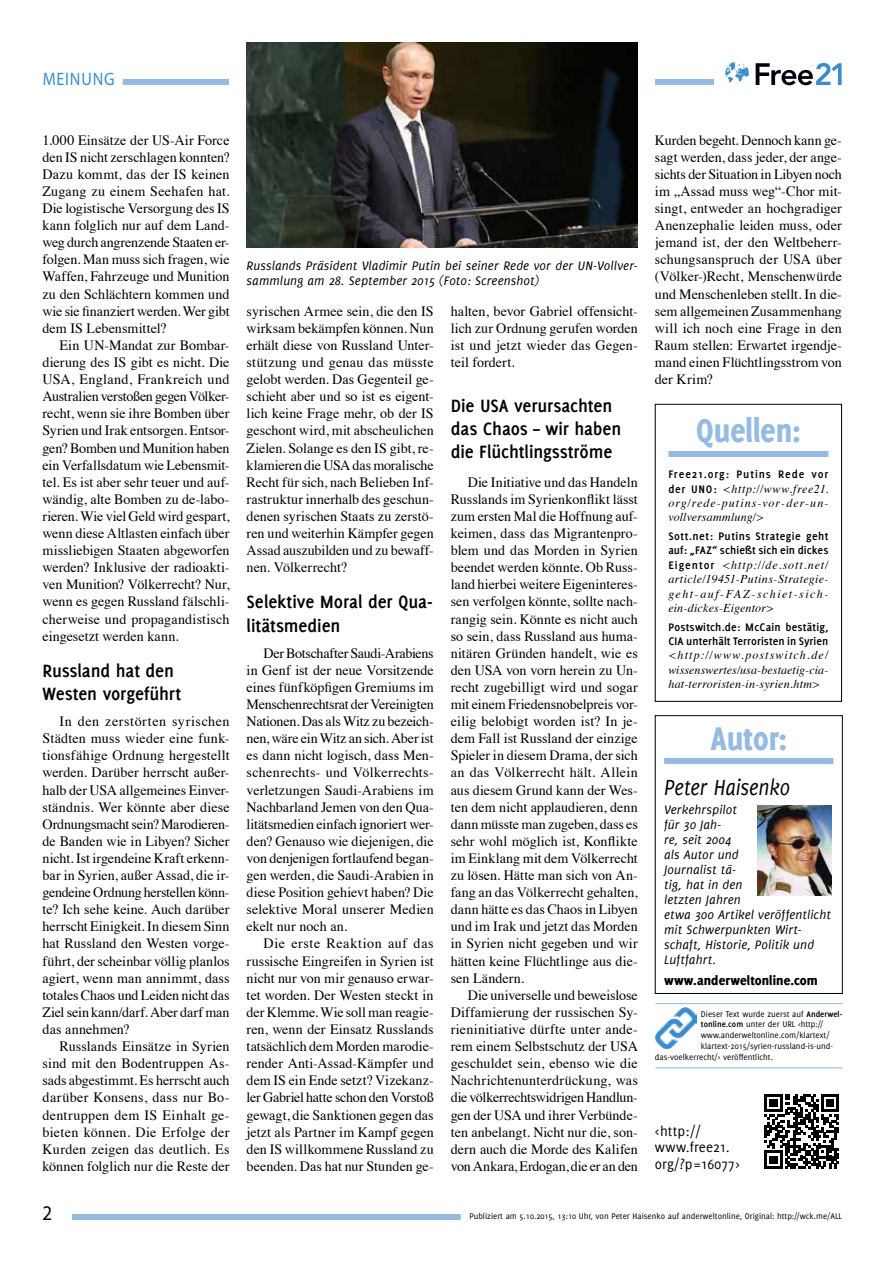
<style>
.page{position:relative;width:893px;height:1263px;background:#fff}
.page>*{position:absolute;margin:0;border:0;box-sizing:border-box;transform-origin:0 0}
.t1{font:800 36px "Delicious";color:#95bbe2;scale:.89 1}
.t2{font:italic 24px "Delicious";letter-spacing:-.005em;color:#000;scale:.89 1}
.t3{font:21px "Myriad Pro";color:#000;scale:.9 1}
.t4{font:700 19.5px/23.4px "Delicious";letter-spacing:-.005em;color:#000}
.t5{font:18px "Myriad Pro";letter-spacing:.05em;color:#3a8ecb;scale:.9 1}
.t6{font:15px/16.5px "Delicious";color:#000}
.t7{font:14.25px/17.1px "Times";color:#000;text-align:justify}
.t8{font:800 14.25px "Delicious";letter-spacing:.005em;color:#000}
.t9{font:italic 13.5px/15px "Delicious";letter-spacing:.01em;color:#000}
.t10{font:italic 12px/14.4px "Times";letter-spacing:.02em;color:#000;text-align:justify}
.t11{font:700 12px/14.4px "Delicious";letter-spacing:.015em;color:#000}
.t12{font:700 12px "Delicious";letter-spacing:.075em;color:#000}
.t13{font:9px "Delicious";color:#000}
.s1{font-family:"Delicious";font-weight:700;font-style:normal}
.s2{font-weight:700}
</style>
<div class="page">
<div style="left:72px;top:1214px;width:766px;height:6px;background:#95bbe2"></div>
<div style="left:43px;top:79px;width:671px;height:6px;background:#95bbe2"></div>
<div style="left:461px;top:1211px;width:389px;height:12px;background:#fff"></div>
<div style="left:34px;top:74px;width:89px;height:15px;background:#fff"></div>
<svg style="left:756px;top:63px;width:86px;height:22px"></svg>
<svg style="left:725px;top:62px;width:24px;height:20px"></svg>
<svg style="left:764px;top:1094px;width:75px;height:75px"></svg>
<img style="left:655px;top:1007px;width:42px;height:42px">
<hr style="left:655px;top:1003px;width:187px;height:1px;background:#95bbe2">
<hr style="left:655px;top:1067px;width:187px;height:1px;background:#95bbe2">
<div style="left:668px;top:451px;width:160px;height:6px;background:#95bbe2"></div>
<div style="left:655px;top:404px;width:187px;height:298px;border:1px solid #000"></div>
<div style="left:664px;top:758px;width:169px;height:6px;background:#95bbe2"></div>
<div style="left:655px;top:715px;width:188px;height:279px;border:1px solid #000"></div>
<img style="left:757px;top:805px;width:75px;height:91px">
<div style="left:230px;top:29px;width:425px;height:269px;background:#fff"></div>
<img style="left:247px;top:42px;width:391px;height:205px">
<p class="t5" style="left:43px;top:68px;width:81px">MEINUNG</p>
<p class="t7" style="left:43px;top:130px;width:189px">1.000 Einsätze der US-Air Force den IS nicht zerschlagen konnten?<br>Dazu kommt, das der IS keinen Zugang zu einem Seehafen hat.<br>Die logistische Versorgung des IS kann folglich nur auf dem Land&shy;weg durch angrenzende Staaten er&shy;folgen. Man muss sich fragen, wie Waffen, Fahrzeuge und Munition zu den Schlächtern kommen und wie sie finanziert werden. Wer gibt dem IS Lebensmittel?</p>
<p class="t7" style="left:43px;top:335px;width:189px;text-indent:17px">Ein UN-Mandat zur Bombar&shy;dierung des IS gibt es nicht. Die USA, England, Frankreich und Australien verstoßen gegen Völker&shy;recht, wenn sie ihre Bomben über Syrien und Irak entsorgen. Entsor&shy;gen? Bomben und Munition haben ein Verfallsdatum wie Lebensmit&shy;tel. Es ist aber sehr teuer und auf&shy;wändig, alte Bomben zu de-labo&shy;rieren. Wie viel Geld wird gespart, wenn diese Altlasten einfach über missliebigen Staaten abgeworfen werden? Inklusive der radioakti&shy;ven Munition? Völkerrecht? Nur, wenn es gegen Russland fälschli&shy;cherweise und propagandistisch eingesetzt werden kann.</p>
<h3 class="t4" style="left:43px;top:658px;width:140px">Russland hat den<br>Westen vorgeführt</h3>
<p class="t7" style="left:43px;top:712px;width:189px;text-indent:17px">In den zerstörten syrischen Städten muss wieder eine funk&shy;tionsfähige Ordnung hergestellt werden. Darüber herrscht außer&shy;halb der USA allgemeines Einver&shy;ständnis. Wer könnte aber diese Ordnungsmacht sein? Marodieren&shy;de Banden wie in Libyen? Sicher nicht. Ist irgendeine Kraft erkenn&shy;bar in Syrien, außer Assad, die ir&shy;gendeine Ordnung herstellen könn&shy;te? Ich sehe keine. Auch darüber herrscht Einigkeit. In diesem Sinn hat Russland den Westen vorge&shy;führt, der scheinbar völlig planlos agiert, wenn man annimmt, dass totales Chaos und Leiden nicht das Ziel sein kann/darf. Aber darf man das annehmen?</p>
<p class="t7" style="left:43px;top:1036px;width:189px;text-indent:17px">Russlands Einsätze in Syrien sind mit den Bodentruppen As&shy;sads abgestimmt. Es herrscht auch darüber Konsens, dass nur Bo&shy;dentruppen dem IS Einhalt ge&shy;bieten können. Die Erfolge der Kurden zeigen das deutlich. Es können folglich nur die Reste der</p>
<p class="t9" style="left:247px;top:258px;width:393px">Russlands Präsident Vladimir Putin bei seiner Rede vor der UN-Vollver&shy;sammlung am 28. September 2015 (Foto: Screenshot)</p>
<p class="t7" style="left:247px;top:301px;width:189px">syrischen Armee sein, die den IS wirksam bekämpfen können. Nun erhält diese von Russland Unter&shy;stützung und genau das müsste gelobt werden. Das Gegenteil ge&shy;schieht aber und so ist es eigent&shy;lich keine Frage mehr, ob der IS geschont wird, mit abscheulichen Zielen. Solange es den IS gibt, re&shy;klamieren die USA das moralische Recht für sich, nach Belieben Inf&shy;rastruktur innerhalb des geschun&shy;denen syrischen Staats zu zerstö&shy;ren und weiterhin Kämpfer gegen Assad auszubilden und zu bewaff&shy;nen. Völkerrecht?</p>
<h3 class="t4" style="left:247px;top:590px;width:188px">Selektive Moral der Qua&shy;litätsmedien</h3>
<p class="t7" style="left:247px;top:643px;width:189px;text-indent:17px">Der Botschafter Saudi-Arabiens in Genf ist der neue Vorsitzende eines fünfköpfigen Gremiums im Menschenrechtsrat der Vereinigten Nationen. Das als Witz zu bezeich&shy;nen, wäre ein Witz an sich. Aber ist es dann nicht logisch, dass Men&shy;schenrechts- und Völkerrechts&shy;verletzungen Saudi-Arabiens im Nachbarland Jemen von den Qua&shy;litätsmedien einfach ignoriert wer&shy;den? Genauso wie diejenigen, die von denjenigen fortlaufend began&shy;gen werden, die Saudi-Arabien in diese Position gehievt haben? Die selektive Moral unserer Medien ekelt nur noch an.</p>
<p class="t7" style="left:247px;top:934px;width:189px;text-indent:17px">Die erste Reaktion auf das russische Eingreifen in Syrien ist nicht nur von mir genauso erwar&shy;tet worden. Der Westen steckt in der Klemme. Wie soll man reagie&shy;ren, wenn der Einsatz Russlands tatsächlich dem Morden marodie&shy;render Anti-Assad-Kämpfer und dem IS ein Ende setzt? Vizekanz&shy;ler Gabriel hatte schon den Vorstoß gewagt, die Sanktionen gegen das jetzt als Partner im Kampf gegen den IS willkommene Russland zu beenden. Das hat nur Stunden ge-</p>
<p class="t7" style="left:451px;top:301px;width:189px">halten, bevor Gabriel offensicht&shy;lich zur Ordnung gerufen worden ist und jetzt wieder das Gegen&shy;teil fordert.</p>
<h3 class="t4" style="left:451px;top:393px;width:172px">Die USA verursachten das Chaos – wir haben die Flüchtlingsströme</h3>
<p class="t7" style="left:451px;top:472px;width:189px;text-indent:17px">Die Initiative und das Handeln Russlands im Syrienkonflikt lässt zum ersten Mal die Hoffnung auf&shy;keimen, dass das Migrantenpro&shy;blem und das Morden in Syrien beendet werden könnte. Ob Russ&shy;land hierbei weitere Eigeninteres&shy;sen verfolgen könnte, sollte nach&shy;rangig sein. Könnte es nicht auch so sein, dass Russland aus huma&shy;nitären Gründen handelt, wie es den USA von vorn herein zu Un&shy;recht zugebilligt wird und sogar mit einem Friedensnobelpreis vor&shy;eilig belobigt worden ist? In je&shy;dem Fall ist Russland der einzige Spieler in diesem Drama, der sich an das Völkerrecht hält. Allein aus diesem Grund kann der Wes&shy;ten dem nicht applaudieren, denn dann müsste man zugeben, dass es sehr wohl möglich ist, Konflikte im Einklang mit dem Völkerrecht zu lösen. Hätte man sich von An&shy;fang an das Völkerrecht gehalten, dann hätte es das Chaos in Libyen und im Irak und jetzt das Morden in Syrien nicht gegeben und wir hätten keine Flüchtlinge aus die&shy;sen Ländern.</p>
<p class="t7" style="left:451px;top:985px;width:189px;text-indent:17px">Die universelle und beweislose Diffamierung der russischen Sy&shy;rieninitiative dürfte unter ande&shy;rem einem Selbstschutz der USA geschuldet sein, ebenso wie die Nachrichtenunterdrückung, was die völkerrechtswidrigen Handlun&shy;gen der USA und ihrer Verbünde&shy;ten anbelangt. Nicht nur die, son&shy;dern auch die Morde des Kalifen von Ankara, Erdogan, die er an den</p>
<p class="t7" style="left:655px;top:130px;width:189px">Kurden begeht. Dennoch kann ge&shy;sagt werden, dass jeder, der ange&shy;sichts der Situation in Libyen noch im „Assad muss weg“-Chor mit&shy;singt, entweder an hochgradiger Anenzephalie leiden muss, oder jemand ist, der den Weltbeherr&shy;schungsanspruch der USA über (Völker-)Recht, Menschenwürde und Menschenleben stellt. In die&shy;sem allgemeinen Zusammenhang will ich noch eine Frage in den Raum stellen: Erwartet irgendje&shy;mand einen Flüchtlingsstrom von der Krim?</p>
<h1 class="t1" style="left:696px;top:410px;width:119px">Quellen:</h1>
<p class="t12" style="left:668px;top:467px;width:162px">Free21.org: Putins Rede vor</p>
<p class="t10" style="left:668px;top:480px;width:162px"><span class="s1">der UNO:</span> &lt;http://www.free21. org/rede-putins-vor-der-un&shy;vollversammlung/&gt;</p>
<p class="t11" style="left:668px;top:529px;width:162px">Sott.net: Putins Strategie geht auf: „FAZ“ schießt sich ein dickes</p>
<p class="t10" style="left:668px;top:557px;width:162px"><span class="s1">Eigentor</span> &lt;http://de.sott.net/ article/19451-Putins-Strategie&shy;geht-auf-FAZ-schiet-sich&shy;ein-dickes-Eigentor&gt;</p>
<p class="t11" style="left:668px;top:619px;width:162px">Postswitch.de: McCain bestätig,<br>CIA unterhält Terroristen in Syrien</p>
<p class="t10" style="left:668px;top:647px;width:162px">&lt;http://www.postswitch.de/ wissenswertes/usa-bestaetig-cia&shy;hat-terroristen-in-syrien.htm&gt;</p>
<h1 class="t1" style="left:710px;top:717px;width:88px">Autor:</h1>
<h2 class="t2" style="left:664px;top:773px;width:143px">Peter Haisenko</h2>
<p class="t9" style="left:664px;top:802px;width:168px">Verkehrspilot<br>für 30 Jah-<br>re, seit 2004<br>als Autor und<br>Journalist tä-<br>tig, hat in den<br>letzten Jahren<br>etwa 300 Artikel veröffentlicht mit Schwerpunkten Wirt&shy;schaft, Historie, Politik und<br>Luftfahrt.</p>
<p class="t8" style="left:664px;top:972px;width:155px">www.anderweltonline.com</p>
<p class="t13" style="left:701px;top:1008px;width:143px">Dieser Text wurde zuerst auf <span class="s2">Anderwel-</span></p>
<p class="t13" style="left:701px;top:1019px;width:124px"><span class="s2">tonline.com</span> unter der URL &lt;http://</p>
<p class="t13" style="left:701px;top:1030px;width:130px">www.anderweltonline.com/klartext/</p>
<p class="t13" style="left:701px;top:1041px;width:134px">klartext-2015/syrien-russland-is-und-</p>
<p class="t13" style="left:655px;top:1052px;width:120px">das-voelkerrecht/&gt; veröffentlicht.</p>
<p class="t6" style="left:655px;top:1122px;width:87px">&lt;http:// www.free21. org/?p=16077&gt;</p>
<h3 class="t3" style="left:43px;top:1200px;width:12px">2</h3>
<p class="t13" style="left:469px;top:1211px;width:374px">Publiziert am 5.10.2015, 13:10 Uhr, von Peter Haisenko auf anderweltonline, Original: http://wck.me/ALL</p>
</div>
